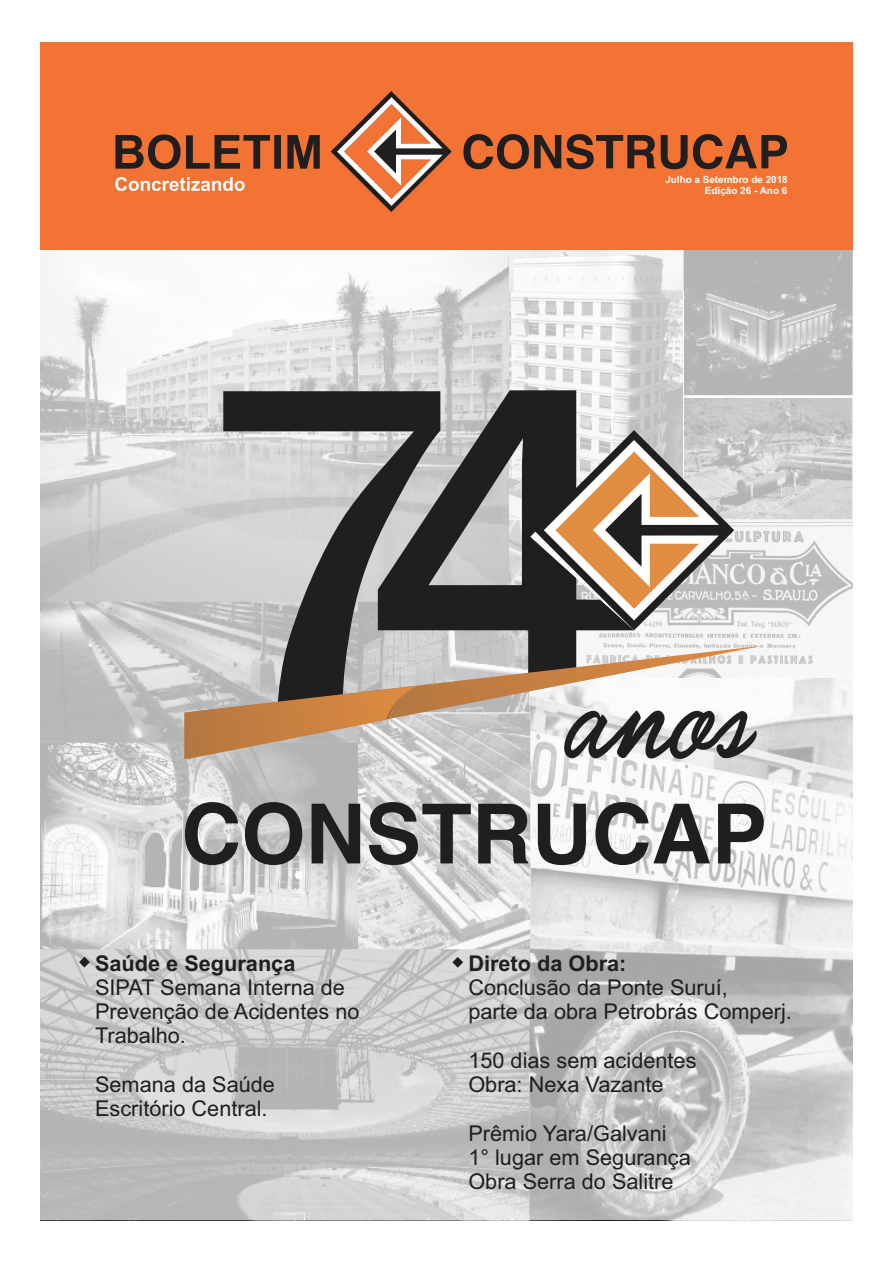
<style>
.page{position:relative;width:893px;height:1263px;background:#fff}
.page>*{position:absolute;margin:0;border:0;box-sizing:border-box;transform-origin:0 0}
.t1{font:21.75px/24.3px "Arial";color:#201e1e}
.t2{font:700 21.75px "Arial";color:#201e1e}
.t3{font:700 9.9px/10.6px "Arial";color:#fefefe;text-align:right}
</style>
<div class="page">
<div style="left:40px;top:43px;width:812px;height:247px;background:#f37335"></div>
<div style="left:40px;top:251px;width:812px;height:969px;background:#fefefe;opacity:.66"></div>
<svg style="left:331px;top:91px;width:121px;height:121px"></svg>
<svg style="left:463px;top:134px;width:324px;height:35px"></svg>
<svg style="left:115px;top:134px;width:205px;height:35px"></svg>
<svg style="left:115px;top:177px;width:130px;height:14px"></svg>
<svg style="left:452px;top:957px;width:11px;height:11px"></svg>
<svg style="left:79px;top:957px;width:11px;height:10px"></svg>
<svg style="left:185px;top:802px;width:53px;height:63px;background:#7f7e7e"></svg>
<svg style="left:245px;top:802px;width:57px;height:63px;background:#737272"></svg>
<svg style="left:312px;top:804px;width:48px;height:59px;background:#555454"></svg>
<svg style="left:369px;top:802px;width:102px;height:63px;background:#868585"></svg>
<svg style="left:478px;top:804px;width:50px;height:59px;background:#646262"></svg>
<svg style="left:538px;top:804px;width:48px;height:61px"></svg>
<svg style="left:595px;top:802px;width:115px;height:63px"></svg>
<svg style="left:718px;top:804px;width:46px;height:59px"></svg>
<svg style="left:223px;top:391px;width:155px;height:254px;background:#949393"></svg>
<svg style="left:378px;top:390px;width:256px;height:255px;background:#727171"></svg>
<svg style="left:530px;top:430px;width:204px;height:200px"></svg>
<svg style="left:184px;top:645px;width:580px;height:114px"></svg>
<svg style="left:187px;top:686px;width:230px;height:73px;background:#bc9878"></svg>
<p class="t3" style="left:665px;top:175px;width:124px">Julho a Setembro de 2018<br>Edição 26 - Ano 6</p>
<p class="t2" style="left:95px;top:955px;width:202px">Saúde e Segurança</p>
<p class="t1" style="left:95px;top:977px;width:266px">SIPAT Semana Interna de<br>Prevenção de Acidentes no<br>Trabalho.</p>
<p class="t1" style="left:95px;top:1074px;width:181px">Semana da Saúde<br>Escritório Central.</p>
<p class="t2" style="left:468px;top:955px;width:160px">Direto da Obra:</p>
<p class="t1" style="left:468px;top:977px;width:325px">Conclusão da Ponte Suruí,<br>parte da obra Petrobrás Comperj.</p>
<p class="t1" style="left:468px;top:1050px;width:230px">150 dias sem acidentes<br>Obra: Nexa Vazante</p>
<p class="t1" style="left:468px;top:1123px;width:224px">Prêmio Yara/Galvani<br>1° lugar em Segurança<br>Obra Serra do Salitre</p>
</div>
